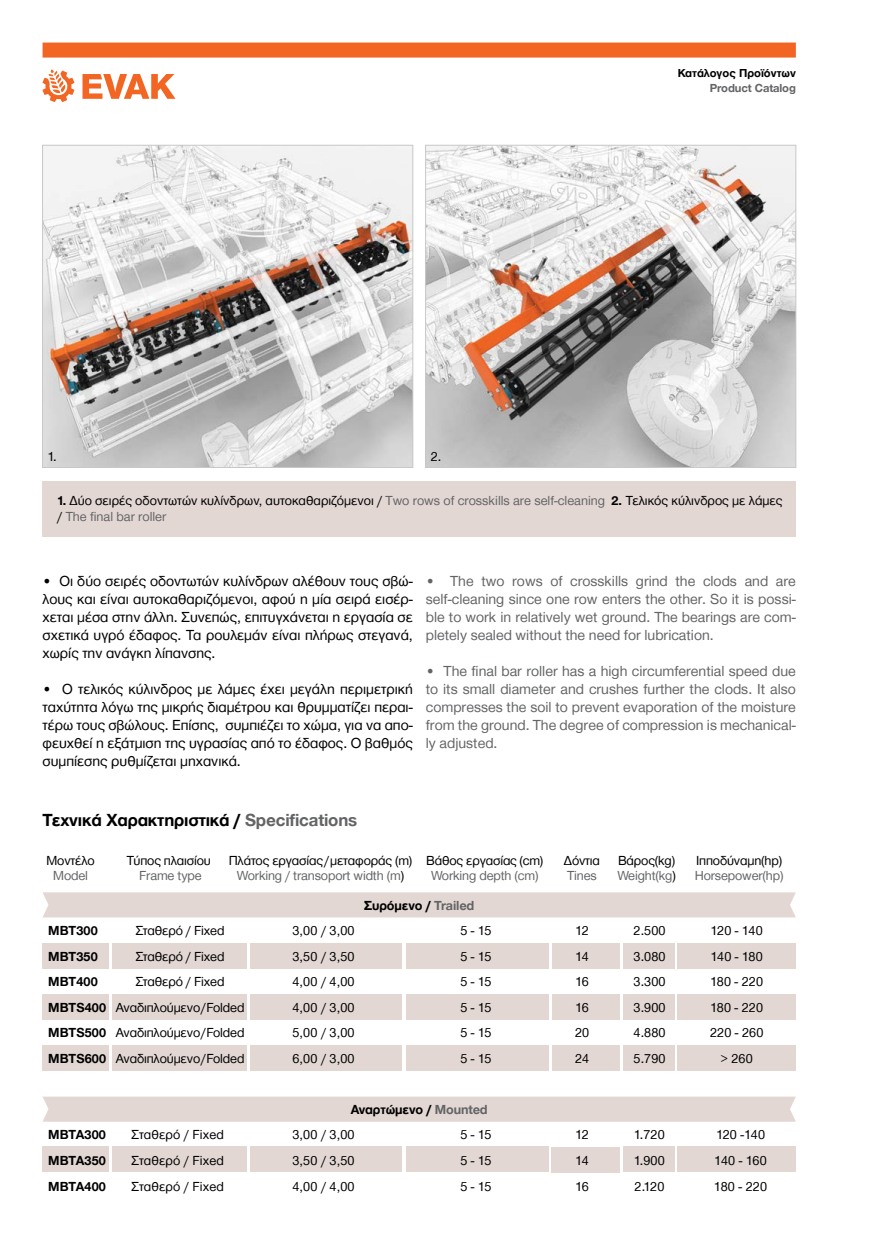
<style>
.page{position:relative;width:881px;height:1234px;background:#fff}
.page>*{position:absolute;margin:0;border:0;box-sizing:border-box;transform-origin:0 0}
.t1{font:700 18px "CF Helvetica";letter-spacing:-.01em;color:#000}
.t2{font:15px/18px "CF Helvetica";color:#000;text-align:justify}
.t3{font:15px/18px "CF Helvetica";color:#636466;text-align:justify}
.t4{font:13.5px/25.7px "CF Helvetica";letter-spacing:-.01em;color:#000;text-align:justify}
.t5{font:700 13.5px/25.7px "CF Helvetica";letter-spacing:.01em;color:#000;text-align:justify}
.t6{font:13.5px/25.7px "CF Helvetica";letter-spacing:.01em;color:#000}
.t7{font:13.5px "CF Helvetica";letter-spacing:-.01em;color:#636466}
.t8{font:700 13.5px "CF Helvetica";letter-spacing:-.01em;color:#000}
.t9{font:700 12px "CF Helvetica";color:#000}
.t10{font:700 12px "CF Helvetica";letter-spacing:-.01em;color:#636466}
.s1{font-weight:700}
.s2{color:#636466}
.s3{font-weight:700;color:#636466}
</style>
<div class="page">
<svg style="left:42px;top:69px;width:133px;height:33px"></svg>
<div style="left:43px;top:43px;width:752px;height:15px;background:#f26522"></div>
<img style="left:44px;top:147px;width:367px;height:319px">
<div style="left:42px;top:145px;width:371px;height:323px;border:1px solid #c7c8ca"></div>
<img style="left:427px;top:147px;width:366px;height:319px">
<div style="left:425px;top:145px;width:370px;height:323px;border:1px solid #c7c8ca"></div>
<div style="left:43px;top:1146px;width:66px;height:25px;background:#e2d7d3"></div>
<div style="left:112px;top:1146px;width:135px;height:25px;background:#e2d7d3"></div>
<div style="left:622px;top:1146px;width:52px;height:25px;background:#e2d7d3"></div>
<div style="left:405px;top:1146px;width:143px;height:25px;background:#e2d7d3"></div>
<div style="left:677px;top:1146px;width:118px;height:25px;background:#e2d7d3"></div>
<div style="left:250px;top:1146px;width:152px;height:25px;background:#e2d7d3"></div>
<div style="left:551px;top:1146px;width:68px;height:25px;background:#e2d7d3"></div>
<div style="left:43px;top:1096px;width:752px;height:25px;background:#e2d7d3"></div>
<div style="left:43px;top:892px;width:752px;height:25px;background:#e2d7d3"></div>
<div style="left:551px;top:943px;width:68px;height:25px;background:#e2d7d3"></div>
<div style="left:43px;top:943px;width:66px;height:25px;background:#e2d7d3"></div>
<div style="left:112px;top:943px;width:135px;height:25px;background:#e2d7d3"></div>
<div style="left:622px;top:943px;width:52px;height:25px;background:#e2d7d3"></div>
<div style="left:405px;top:943px;width:143px;height:25px;background:#e2d7d3"></div>
<div style="left:677px;top:943px;width:118px;height:25px;background:#e2d7d3"></div>
<div style="left:250px;top:943px;width:152px;height:25px;background:#e2d7d3"></div>
<div style="left:551px;top:994px;width:68px;height:25px;background:#e2d7d3"></div>
<div style="left:43px;top:994px;width:66px;height:25px;background:#e2d7d3"></div>
<div style="left:112px;top:994px;width:135px;height:25px;background:#e2d7d3"></div>
<div style="left:622px;top:994px;width:52px;height:25px;background:#e2d7d3"></div>
<div style="left:405px;top:994px;width:143px;height:25px;background:#e2d7d3"></div>
<div style="left:677px;top:994px;width:118px;height:25px;background:#e2d7d3"></div>
<div style="left:250px;top:994px;width:152px;height:25px;background:#e2d7d3"></div>
<div style="left:551px;top:1045px;width:68px;height:25px;background:#e2d7d3"></div>
<div style="left:43px;top:1045px;width:66px;height:25px;background:#e2d7d3"></div>
<div style="left:112px;top:1045px;width:135px;height:25px;background:#e2d7d3"></div>
<div style="left:622px;top:1045px;width:52px;height:25px;background:#e2d7d3"></div>
<div style="left:405px;top:1045px;width:143px;height:25px;background:#e2d7d3"></div>
<div style="left:677px;top:1045px;width:118px;height:25px;background:#e2d7d3"></div>
<div style="left:250px;top:1045px;width:152px;height:25px;background:#e2d7d3"></div>
<div style="left:43px;top:480px;width:752px;height:56px;background:#e2d7d3"></div>
<p class="t4" style="left:48px;top:443px;width:10px">1.</p>
<p class="t4" style="left:431px;top:443px;width:12px">2.</p>
<p class="t9" style="left:677px;top:67px;width:120px">Κατάλογος Προϊόντων</p>
<p class="t10" style="left:709px;top:82px;width:88px">Product Catalog</p>
<p class="t4" style="left:57px;top:492px;width:726px;line-height:16.2px"><span class="s1">1.</span> Δύο σειρές οδοντωτών κυλίνδρων, αυτοκαθαριζόμενοι / <span class="s2">Τwo rows of crosskills are self-cleaning</span> <span class="s1">2.</span> Τελικός κύλινδρος με λάμες / <span class="s2">The final bar roller</span></p>
<p class="t2" style="left:43px;top:571px;width:371px">• Οι δύο σειρές οδοντωτών κυλίνδρων αλέθουν τους σβώ&shy;λους και είναι αυτοκαθαριζόμενοι, αφού η μία σειρά εισέρ&shy;χεται μέσα στην άλλη. Συνεπώς, επιτυγχάνεται η εργασία σε σχετικά υγρό έδαφος. Τα ρουλεμάν είναι πλήρως στεγανά, χωρίς την ανάγκη λίπανσης.</p>
<p class="t2" style="left:43px;top:679px;width:371px">• Ο τελικός κύλινδρος με λάμες έχει μεγάλη περιμετρική ταχύτητα λόγω της μικρής διαμέτρου και θρυμματίζει περαι&shy;τέρω τους σβώλους. Επίσης, συμπιέζει το χώμα, για να απο&shy;φευχθεί η εξάτμιση της υγρασίας από το έδαφος. Ο βαθμός συμπίεσης ρυθμίζεται μηχανικά.</p>
<p class="t3" style="left:425px;top:571px;width:371px">• The two rows of crosskills grind the clods and are self-cleaning since one row enters the other. So it is possi&shy;ble to work in relatively wet ground. The bearings are com&shy;pletely sealed without the need for lubrication.</p>
<p class="t3" style="left:425px;top:661px;width:371px">• The final bar roller has a high circumferential speed due to its small diameter and crushes further the clods. It also compresses the soil to prevent evaporation of the moisture from the ground. The degree of compression is mechanical&shy;ly adjusted.</p>
<h1 class="t1" style="left:43px;top:810px;width:316px">Τεχνικά Χαρακτηριστικά / <span class="s2">Specifications</span></h1>
<p class="t4" style="left:46px;top:847px;width:50px">Mοντέλο</p>
<p class="t7" style="left:53px;top:867px;width:36px">Model</p>
<p class="t4" style="left:127px;top:847px;width:85px">Τύπος πλαισίου</p>
<p class="t7" style="left:139px;top:867px;width:64px">Frame type</p>
<p class="t4" style="left:228px;top:852px;width:185px;line-height:15px;text-align:center">Πλάτος εργασίας / μεταφοράς (m)<br><span class="s2">Working / transoport width (m</span>)</p>
<p class="t8" style="left:364px;top:897px;width:112px">Συρόμενο / <span class="s2">Trailed</span></p>
<p class="t4" style="left:426px;top:847px;width:119px">Βάθος εργασίας (cm)</p>
<p class="t7" style="left:431px;top:868px;width:109px">Working depth (cm)</p>
<p class="t4" style="left:563px;top:847px;width:38px">Δόντια</p>
<p class="t7" style="left:567px;top:867px;width:31px">Tines</p>
<p class="t4" style="left:617px;top:852px;width:60px;line-height:15px">Βάρος(kg)<br><span class="s2">Weight(kg</span>)</p>
<p class="t4" style="left:695px;top:847px;width:88px">Ιπποδύναμη(hp)</p>
<p class="t7" style="left:694px;top:867px;width:90px">Horsepower(hp)</p>
<p class="t5" style="left:48px;top:917px;width:59px;text-align:left">MBT300<br>MBT350<br>MBT400<br>MBTS400<br>MBTS500<br>MBTS600</p>
<p class="t4" style="left:116px;top:917px;width:130px;text-align:center">Σταθερό / Fixed<br>Σταθερό / Fixed<br>Σταθερό / Fixed<br>Αναδιπλούμενο / Folded<br>Αναδιπλούμενο / Folded<br>Αναδιπλούμενο / Folded</p>
<p class="t4" style="left:292px;top:917px;width:64px">3,00 / 3,00<br>3,50 / 3,50<br>4,00 / 4,00<br>4,00 / 3,00<br>5,00 / 3,00<br>6,00 / 3,00</p>
<p class="t4" style="left:574px;top:917px;width:16px">12<br>14<br>16<br>16<br>20<br>24</p>
<p class="t4" style="left:460px;top:917px;width:33px">5 - 15<br>5 - 15<br>5 - 15<br>5 - 15<br>5 - 15<br>5 - 15</p>
<p class="t4" style="left:633px;top:917px;width:34px">2.500<br>3.080<br>3.300<br>3.900<br>4.880<br>5.790</p>
<p class="t6" style="left:709px;top:917px;width:55px;text-align:center">120 - 140<br>140 - 180<br>180 - 220<br>180 - 220<br>220 - 260 &gt; 260</p>
<p class="t4" style="left:460px;top:1096px;width:33px;text-align:left;text-indent:-110px"><span class="s1">Αναρτώμενο /</span> <span class="s3">Mounted<br></span>5 - 15<br>5 - 15<br>5 - 15</p>
<p class="t5" style="left:48px;top:1121px;width:59px">MBTA300<br>MBTA350<br>MBTA400</p>
<p class="t4" style="left:131px;top:1121px;width:94px">Σταθερό / Fixed Σταθερό / Fixed Σταθερό / Fixed</p>
<p class="t4" style="left:292px;top:1121px;width:64px">3,00 / 3,00<br>3,50 / 3,50<br>4,00 / 4,00</p>
<p class="t4" style="left:575px;top:1121px;width:15px">12<br>14<br>16</p>
<p class="t4" style="left:634px;top:1121px;width:32px">1.720<br>1.900<br>2.120</p>
<p class="t6" style="left:714px;top:1121px;width:54px">120 -140<br>140 - 160<br>180 - 220</p>
</div>
